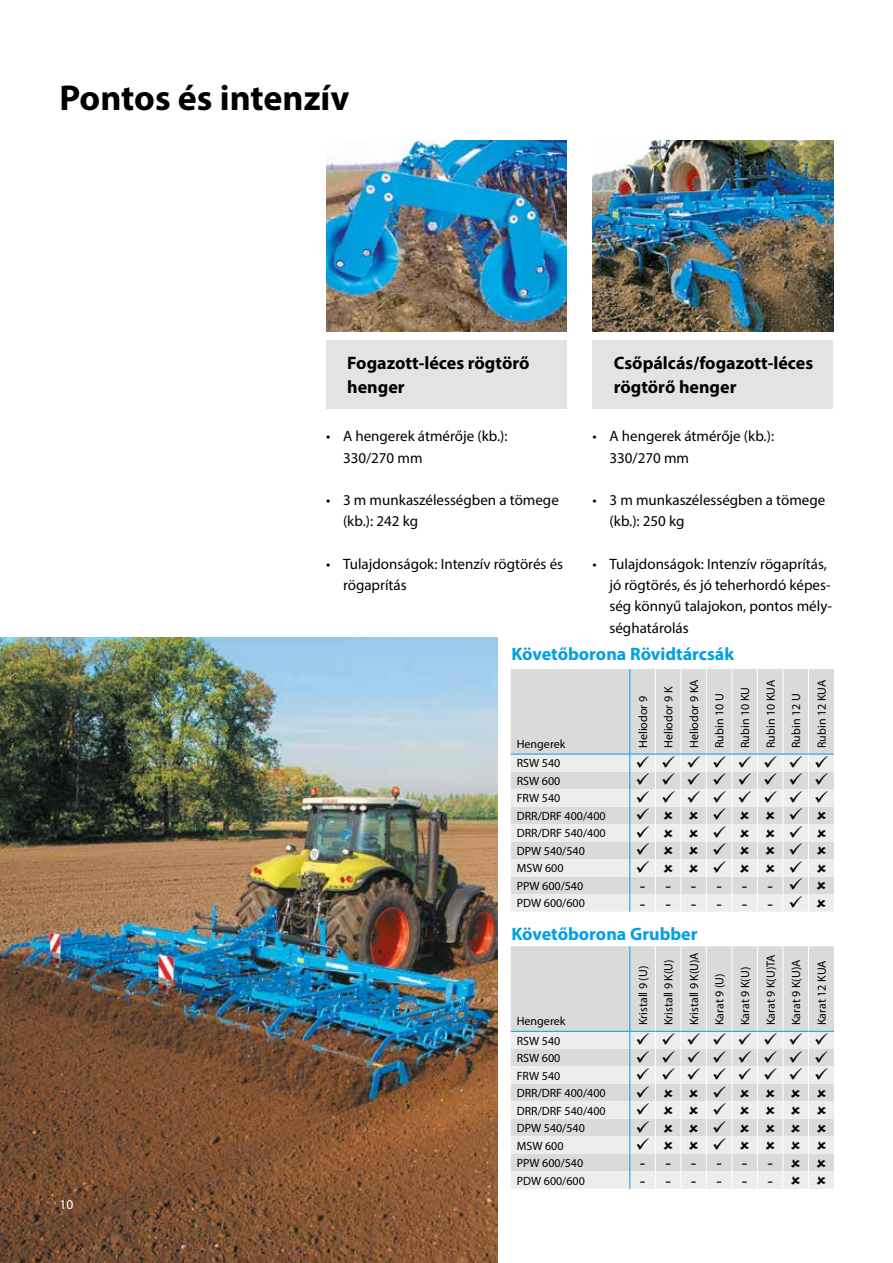
<style>
.page{position:relative;width:893px;height:1263px;background:#fff}
.page>*{position:absolute;margin:0;border:0;box-sizing:border-box;transform-origin:0 0}
.t1{font:700 36px "Myriad Pro";color:#000}
.t2{font:700 18px/24px "Myriad Pro";color:#000}
.t3{font:18px "Wingdings";color:#000}
.t4{font:700 18px "Myriad Pro";color:#009fe3}
.t5{font:18px "Myriad Pro";color:#000}
.t6{font:15px/21.3px "Myriad Pro";color:#000}
.t7{font:13.5px "Myriad Pro";color:#fff}
.t8{font:12px/25.5px "Myriad Pro";color:#000}
</style>
<div class="page">
<div style="left:326px;top:340px;width:241px;height:68px;background:#e3e3e3"></div>
<div style="left:592px;top:340px;width:241px;height:68px;background:#e3e3e3"></div>
<img style="left:326px;top:140px;width:241px;height:192px">
<img style="left:592px;top:140px;width:241px;height:192px">
<img style="left:0;top:638px;width:497px;height:625px">
<div style="left:511px;top:669px;width:323px;height:85px;background:#dadada"></div>
<svg style="left:511px;top:755px;width:118px;height:157px;background:#e4e4e4"></svg>
<hr style="left:655px;top:669px;width:1px;height:85px;background:#fff">
<hr style="left:680px;top:669px;width:1px;height:85px;background:#fff">
<hr style="left:706px;top:669px;width:1px;height:85px;background:#fff">
<hr style="left:731px;top:669px;width:1px;height:85px;background:#fff">
<hr style="left:757px;top:669px;width:1px;height:85px;background:#fff">
<hr style="left:782px;top:669px;width:1px;height:85px;background:#fff">
<hr style="left:808px;top:669px;width:1px;height:85px;background:#fff">
<hr style="left:511px;top:754px;width:119px;height:1px;background:#009fe3">
<hr style="left:629px;top:669px;width:1px;height:85px;background:#009fe3">
<div style="left:511px;top:946px;width:323px;height:85px;background:#dadada"></div>
<svg style="left:511px;top:1032px;width:118px;height:157px;background:#e4e4e4"></svg>
<hr style="left:655px;top:946px;width:1px;height:85px;background:#fff">
<hr style="left:680px;top:946px;width:1px;height:85px;background:#fff">
<hr style="left:706px;top:946px;width:1px;height:85px;background:#fff">
<hr style="left:731px;top:946px;width:1px;height:85px;background:#fff">
<hr style="left:757px;top:946px;width:1px;height:85px;background:#fff">
<hr style="left:782px;top:946px;width:1px;height:85px;background:#fff">
<hr style="left:808px;top:946px;width:1px;height:85px;background:#fff">
<hr style="left:511px;top:1031px;width:119px;height:1px;background:#009fe3">
<hr style="left:629px;top:946px;width:1px;height:85px;background:#009fe3">
<svg style="left:629px;top:754px;width:205px;height:158px;background:#e3e5e5"></svg>
<svg style="left:629px;top:1031px;width:205px;height:158px;background:#e3e4e5"></svg>
<h1 class="t1" style="left:60px;top:74px;width:292px">Pontos és intenzív</h1>
<h2 class="t2" style="left:347px;top:350px;width:184px">Fogazott-léces rögtörő henger</h2>
<h2 class="t2" style="left:614px;top:350px;width:201px">Csőpálcás/fogazott-léces rögtörő henger</h2>
<p class="t6" style="left:343px;top:425px;width:166px;text-indent:-17px">• A hengerek átmérője (kb.):<br>330/270 mm</p>
<p class="t6" style="left:343px;top:489px;width:217px;text-indent:-17px">• 3 m munkaszélességben a tömege (kb.): 242 kg</p>
<p class="t6" style="left:343px;top:553px;width:222px;text-indent:-17px">• Tulajdonságok: Intenzív rögtörés és rögaprítás</p>
<p class="t6" style="left:609px;top:425px;width:166px;text-indent:-17px">• A hengerek átmérője (kb.):<br>330/270 mm</p>
<p class="t6" style="left:609px;top:489px;width:217px;text-indent:-17px">• 3 m munkaszélességben a tömege (kb.): 250 kg</p>
<p class="t6" style="left:609px;top:553px;width:224px;text-indent:-17px">• Tulajdonságok: Intenzív rögaprítás, jó rögtörés, és jó teherhordó képes&shy;ség könnyű talajokon, pontos mély&shy;séghatárolás</p>
<h2 class="t4" style="left:511px;top:642px;width:224px">Követőborona Rövidtárcsák</h2>
<p class="t8" style="left:517px;top:731px;width:50px">Hengerek</p>
<p class="t8" style="left:630px;top:748px;width:70px;rotate:-90deg">Heliodor 9<br>Heliodor 9 K<br>Heliodor 9 KA<br>Rubin 10 U<br>Rubin 10 KU<br>Rubin 10 KUA<br>Rubin 12 U<br>Rubin 12 KUA</p>
<p class="t8" style="left:517px;top:750px;width:45px">RSW 540</p>
<h2 class="t3" style="left:635px;top:754px;width:194px">✓✓✓✓✓✓✓✓</h2>
<p class="t8" style="left:517px;top:768px;width:45px">RSW 600</p>
<h2 class="t3" style="left:635px;top:771px;width:194px">✓✓✓✓✓✓✓✓</h2>
<p class="t8" style="left:517px;top:785px;width:45px">FRW 540</p>
<h2 class="t3" style="left:635px;top:788px;width:194px">✓✓✓✓✓✓✓✓</h2>
<p class="t8" style="left:517px;top:803px;width:90px">DRR/DRF 400/400</p>
<p class="t8" style="left:517px;top:820px;width:90px">DRR/DRF 540/400</p>
<p class="t8" style="left:517px;top:838px;width:70px">DPW 540/540</p>
<p class="t8" style="left:517px;top:855px;width:48px">MSW 600</p>
<p class="t8" style="left:517px;top:873px;width:68px">PPW 600/540</p>
<h2 class="t5" style="left:640px;top:875px;width:164px">------✓</h2>
<p class="t8" style="left:517px;top:890px;width:70px">PDW 600/600</p>
<h2 class="t5" style="left:640px;top:892px;width:164px">------✓</h2>
<h2 class="t4" style="left:511px;top:922px;width:188px">Követőborona Grubber</h2>
<p class="t8" style="left:517px;top:1008px;width:50px">Hengerek</p>
<p class="t8" style="left:630px;top:1025px;width:75px;rotate:-90deg">Kristall 9 (U)<br>Kristall 9 K(U)<br>Kristall 9 K(U)A<br>Karat 9 (U)<br>Karat 9 K(U)<br>Karat 9 K(U)TA<br>Karat 9 K(U)A<br>Karat 12 KUA</p>
<p class="t7" style="left:60px;top:1196px;width:15px">10</p>
<p class="t8" style="left:517px;top:1027px;width:45px">RSW 540</p>
<h2 class="t3" style="left:635px;top:1031px;width:194px">✓✓✓✓✓✓✓✓</h2>
<p class="t8" style="left:517px;top:1045px;width:45px">RSW 600</p>
<h2 class="t3" style="left:635px;top:1048px;width:194px">✓✓✓✓✓✓✓✓</h2>
<p class="t8" style="left:517px;top:1063px;width:45px">FRW 540</p>
<h2 class="t3" style="left:635px;top:1066px;width:194px">✓✓✓✓✓✓✓✓</h2>
<p class="t8" style="left:517px;top:1080px;width:90px">DRR/DRF 400/400</p>
<p class="t8" style="left:517px;top:1098px;width:90px">DRR/DRF 540/400</p>
<p class="t8" style="left:517px;top:1115px;width:70px">DPW 540/540</p>
<p class="t8" style="left:517px;top:1133px;width:48px">MSW 600</p>
<p class="t8" style="left:517px;top:1150px;width:68px">PPW 600/540</p>
<h2 class="t5" style="left:640px;top:1152px;width:135px">------</h2>
<p class="t8" style="left:517px;top:1168px;width:70px">PDW 600/600</p>
<h2 class="t5" style="left:640px;top:1170px;width:135px">------</h2>
</div>
